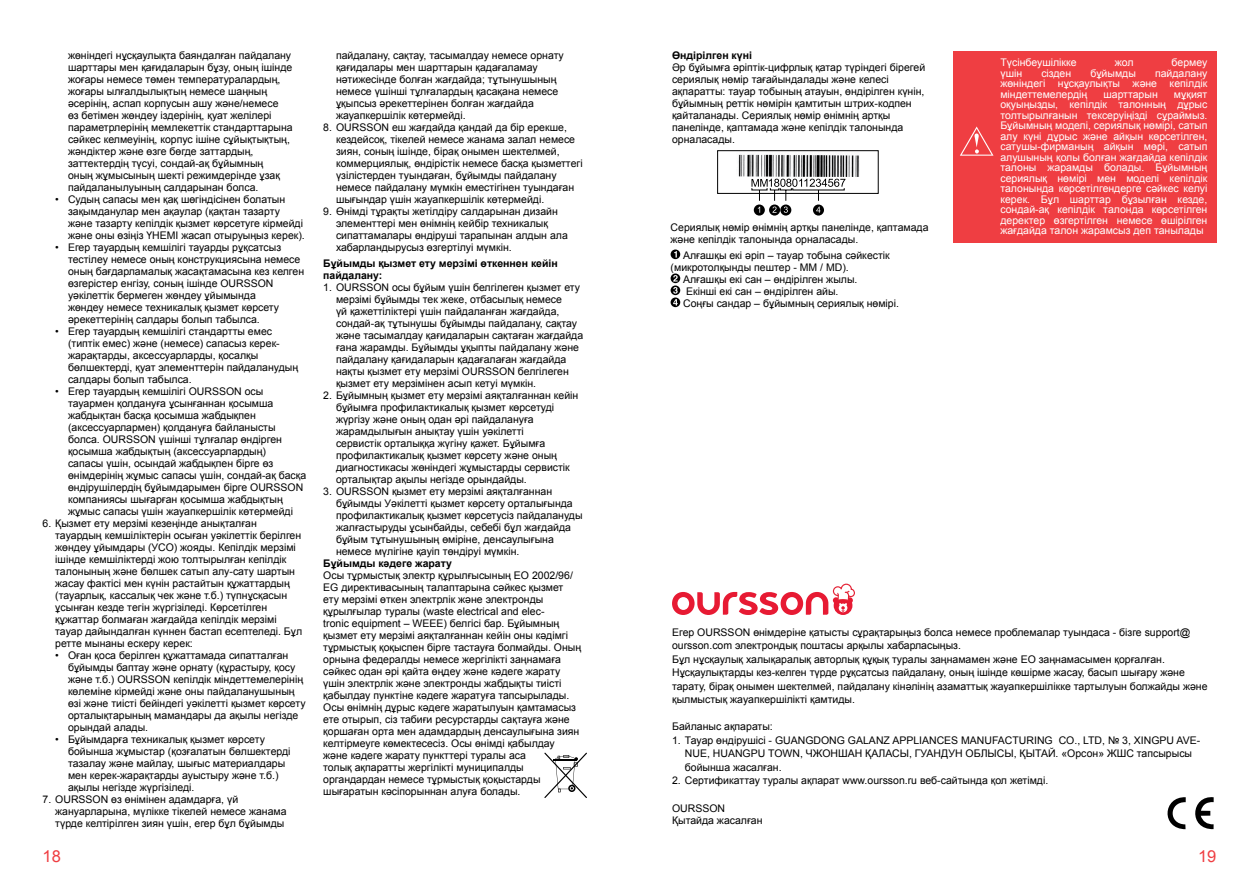
<style>
.page{position:relative;width:1259px;height:893px;background:#fff}
.page>*{position:absolute;margin:0;border:0;box-sizing:border-box;transform-origin:0 0}
.t1{font:16.5px "Arial";color:#ef3e42}
.t2{font:10.5px/12px "Arial";color:#000}
.t3{font:10.5px/10.5px "Arial";color:#fff;text-align:justify}
.t4{font:700 10.5px/12px "Arial";color:#000}
</style>
<div class="page">
<div style="left:717px;top:150px;width:161px;height:44px;border:1px solid #000"></div>
<img style="left:738px;top:154px;width:121px;height:23px">
<svg style="left:751px;top:179px;width:94px;height:22px"></svg>
<svg style="left:754px;top:205px;width:11px;height:11px"></svg>
<svg style="left:758px;top:207px;width:2px;height:6px"></svg>
<svg style="left:769px;top:205px;width:11px;height:11px"></svg>
<svg style="left:772px;top:207px;width:4px;height:6px"></svg>
<svg style="left:780px;top:205px;width:11px;height:11px"></svg>
<svg style="left:784px;top:207px;width:4px;height:6px"></svg>
<svg style="left:813px;top:205px;width:11px;height:11px"></svg>
<svg style="left:816px;top:207px;width:4px;height:6px"></svg>
<svg style="left:672px;top:584px;width:183px;height:31px"></svg>
<svg style="left:670px;top:249px;width:10px;height:10px"></svg>
<svg style="left:674px;top:251px;width:3px;height:7px"></svg>
<svg style="left:670px;top:273px;width:10px;height:10px"></svg>
<svg style="left:670px;top:285px;width:10px;height:10px"></svg>
<svg style="left:670px;top:297px;width:10px;height:10px"></svg>
<svg style="left:673px;top:275px;width:4px;height:30px"></svg>
<div style="left:952px;top:51px;width:264px;height:191px;background:#ef3e42"></div>
<svg style="left:960px;top:126px;width:33px;height:30px"></svg>
<svg style="left:1167px;top:797px;width:46px;height:33px"></svg>
<svg style="left:544px;top:753px;width:43px;height:45px"></svg>
<p class="t2" style="left:68px;top:49px;width:226px">жөніндегі нұсқаулықта баяндалған пайдалану шарттары мен қағидаларын бұзу, оның ішінде жоғары немесе төмен температуралардың, жоғары ылғалдылықтың немесе шаңның әсерінің, аспап корпусын ашу және/немесе<br>өз бетімен жөндеу іздерінің, қуат желілері параметрлерінің мемлекеттік стандарттарына сәйкес келмеуінің, корпус ішіне сұйықтықтың, жәндіктер және өзге бөгде заттардың, заттектердің түсуі, сондай-ақ бұйымның<br>оның жұмысының шекті режимдерінде ұзақ пайдаланылуының салдарынан болса.</p>
<p class="t2" style="left:68px;top:193px;width:238px;text-indent:-13px">• Судың сапасы мен қақ шөгіндісінен болатын зақымданулар мен ақаулар (қақтан тазарту және тазарту кепілдік қызмет көрсетуге кірмейді және оны өзіңіз ҮНЕМІ жасап отыруыңыз керек).</p>
<p class="t2" style="left:68px;top:241px;width:238px;text-indent:-13px">• Егер тауардың кемшілігі тауарды рұқсатсыз тестілеу немесе оның конструкциясына немесе оның бағдарламалық жасақтамасына кез келген өзгерістер енгізу, соның ішінде OURSSON уәкілеттік бермеген жөндеу ұйымында<br>жөндеу немесе техникалық қызмет көрсету әрекеттерінің салдары болып табылса.</p>
<p class="t2" style="left:68px;top:325px;width:232px;text-indent:-13px">• Егер тауардың кемшілігі стандартты емес (типтік емес) және (немесе) сапасыз керек&shy;жарақтарды, аксессуарларды, қосалқы бөлшектерді, қуат элементтерін пайдаланудың салдары болып табылса.</p>
<p class="t2" style="left:68px;top:385px;width:240px;text-indent:-13px">• Егер тауардың кемшілігі OURSSON осы тауармен қолдануға ұсынғаннан қосымша жабдықтан басқа қосымша жабдықпен (аксессуарлармен) қолдануға байланысты болса. OURSSON үшінші тұлғалар өндірген қосымша жабдықтың (аксессуарлардың)<br>сапасы үшін, осындай жабдықпен бірге өз өнімдерінің жұмыс сапасы үшін, сондай-ақ басқа өндірушілердің бұйымдарымен бірге OURSSON компаниясы шығарған қосымша жабдықтың жұмыс сапасы үшін жауапкершілік көтермейді</p>
<p class="t2" style="left:55px;top:517px;width:248px;text-indent:-13px">6. Қызмет ету мерзімі кезеңінде анықталған тауардың кемшіліктерін осыған уәкілеттік берілген жөндеу ұйымдары (УСО) жояды. Кепілдік мерзімі ішінде кемшіліктерді жою толтырылған кепілдік талонының және бөлшек сатып алу-сату шартын жасау фактісі мен күнін растайтын құжаттардың (тауарлық, кассалық чек және т.б.) түпнұсқасын ұсынған кезде тегін жүргізіледі. Көрсетілген құжаттар болмаған жағдайда кепілдік мерзімі тауар дайындалған күннен бастап есептеледі. Бұл ретте мынаны ескеру керек:</p>
<p class="t2" style="left:68px;top:649px;width:239px;text-indent:-13px">• Оған қоса берілген құжаттамада сипатталған бұйымды баптау және орнату (құрастыру, қосу және т.б.) OURSSON кепілдік міндеттемелерінің көлеміне кірмейді және оны пайдаланушының өзі және тиісті бейіндегі уәкілетті қызмет көрсету орталықтарының мамандары да ақылы негізде орындай алады.</p>
<p class="t2" style="left:68px;top:733px;width:224px;text-indent:-13px">• Бұйымдарға техникалық қызмет көрсету бойынша жұмыстар (қозғалатын бөлшектерді тазалау және майлау, шығыс материалдары мен керек-жарақтарды ауыстыру және т.б.) ақылы негізде жүргізіледі.</p>
<p class="t2" style="left:55px;top:793px;width:233px;text-indent:-13px">7. OURSSON өз өнімінен адамдарға, үй жануарларына, мүлікке тікелей немесе жанама түрде келтірілген зиян үшін, егер бұл бұйымды</p>
<p class="t2" style="left:336px;top:49px;width:229px">пайдалану, сақтау, тасымалдау немесе орнату қағидалары мен шарттарын қадағаламау нәтижесінде болған жағдайда; тұтынушының немесе үшінші тұлғалардың қасақана немесе ұқыпсыз әрекеттерінен болған жағдайда жауапкершілік көтермейді.</p>
<p class="t2" style="left:336px;top:121px;width:248px;text-indent:-13px">8. OURSSON еш жағдайда қандай да бір ерекше, кездейсоқ, тікелей немесе жанама залал немесе зиян, соның ішінде, бірақ онымен шектелмей, коммерциялық, өндірістік немесе басқа қызметтегі үзілістерден туындаған, бұйымды пайдалану немесе пайдалану мүмкін еместігінен туындаған шығындар үшін жауапкершілік көтермейді.</p>
<p class="t2" style="left:336px;top:205px;width:233px;text-indent:-13px">9. Өнімді тұрақты жетілдіру салдарынан дизайн элементтері мен өнімнің кейбір техникалық сипаттамалары өндіруші тарапынан алдын ала хабарландырусыз өзгертілуі мүмкін.</p>
<p class="t4" style="left:323px;top:258px;width:236px">Бұйымды қызмет ету мерзімі өткеннен кейін пайдалану:</p>
<p class="t2" style="left:336px;top:281px;width:249px;text-indent:-13px">1. OURSSON осы бұйым үшін белгілеген қызмет ету мерзімі бұйымды тек жеке, отбасылық немесе<br>үй қажеттіліктері үшін пайдаланған жағдайда, сондай-ақ тұтынушы бұйымды пайдалану, сақтау және тасымалдау қағидаларын сақтаған жағдайда ғана жарамды. Бұйымды ұқыпты пайдалану және пайдалану қағидаларын қадағалаған жағдайда нақты қызмет ету мерзімі OURSSON белгілеген қызмет ету мерзімінен асып кетуі мүмкін.</p>
<p class="t2" style="left:336px;top:389px;width:244px;text-indent:-13px">2. Бұйымның қызмет ету мерзімі аяқталғаннан кейін бұйымға профилактикалық қызмет көрсетуді жүргізу және оның одан әрі пайдалануға жарамдылығын анықтау үшін уәкілетті<br>сервистік орталыққа жүгіну қажет. Бұйымға профилактикалық қызмет көрсету және оның диагностикасы жөніндегі жұмыстарды сервистік орталықтар ақылы негізде орындайды.</p>
<p class="t2" style="left:336px;top:485px;width:248px;text-indent:-13px">3. OURSSON қызмет ету мерзімі аяқталғаннан бұйымды Уәкілетті қызмет көрсету орталығында профилактикалық қызмет көрсетусіз пайдалануды жалғастыруды ұсынбайды, себебі бұл жағдайда бұйым тұтынушының өміріне, денсаулығына немесе мүлігіне қауіп төндіруі мүмкін.</p>
<p class="t4" style="left:323px;top:558px;width:130px">Бұйымды кәдеге жарату</p>
<p class="t2" style="left:323px;top:569px;width:259px">Осы тұрмыстық электр құрылғысының ЕО 2002/96/ EG директивасының талаптарына сәйкес қызмет ету мерзімі өткен электрлік және электронды құрылғылар туралы (waste electrical and elec-<br>tronic equipment – WEEE) белгісі бар. Бұйымның қызмет ету мерзімі аяқталғаннан кейін оны кәдімгі тұрмыстық қоқыспен бірге тастауға болмайды. Оның орнына федералды немесе жергілікті заңнамаға сәйкес одан әрі қайта өңдеу және кәдеге жарату үшін электрлік және электронды жабдықты тиісті қабылдау пунктіне кәдеге жаратуға тапсырылады.<br>Осы өнімнің дұрыс кәдеге жаратылуын қамтамасыз ете отырып, сіз табиғи ресурстарды сақтауға және қоршаған орта мен адамдардың денсаулығына зиян келтірмеуге көмектесесіз. Осы өнімді қабылдау және кәдеге жарату пункттері туралы аса<br>толық ақпаратты жергілікті муниципалды органдардан немесе тұрмыстық қоқыстарды шығаратын кәсіпорыннан алуға болады.</p>
<p class="t4" style="left:672px;top:49px;width:81px">Өндірілген күні</p>
<p class="t2" style="left:672px;top:61px;width:255px">Әр бұйымға әріптік-цифрлық қатар түріндегі бірегей сериялық нөмір тағайындалады және келесі ақпаратты: тауар тобының атауын, өндірілген күнін, бұйымның реттік нөмірін қамтитын штрих-кодпен қайталанады. Сериялық нөмір өнімнің артқы панелінде, қаптамада және кепілдік талонында орналасады.</p>
<p class="t2" style="left:670px;top:221px;width:259px">Сериялық нөмір өнімнің артқы панелінде, қаптамада және кепілдік талонында орналасады.</p>
<p class="t2" style="left:683px;top:250px;width:208px">Алғашқы екі әріп – тауар тобына сәйкестік</p>
<p class="t2" style="left:670px;top:262px;width:180px">(микротолқынды пештер - MM / MD).</p>
<p class="t2" style="left:683px;top:274px;width:176px">Алғашқы екі сан – өндірілген жылы.</p>
<p class="t2" style="left:686px;top:286px;width:154px">Екінші екі сан – өндірілген айы.</p>
<p class="t2" style="left:683px;top:298px;width:217px">Соңғы сандар – бұйымның сериялық нөмірі.</p>
<p class="t3" style="left:1000px;top:58px;width:78px">Түсінбеушілікке</p>
<p class="t3" style="left:1114px;top:58px;width:20px">жол</p>
<p class="t3" style="left:1171px;top:58px;width:37px">бермеу</p>
<p class="t3" style="left:1000px;top:68px;width:23px">үшін</p>
<p class="t3" style="left:1041px;top:68px;width:31px">сізден</p>
<p class="t3" style="left:1090px;top:68px;width:47px">бұйымды</p>
<p class="t3" style="left:1000px;top:68px;width:208px;text-indent:155px">пайдалану жөніндегі нұсқаулықты және кепілдік міндеттемелердің</p>
<p class="t3" style="left:1103px;top:89px;width:56px">шарттарын</p>
<p class="t3" style="left:1000px;top:89px;width:208px;text-indent:173px">мұқият оқуыңызды, кепілдік талонның дұрыс толтырылғанын тексеруіңізді сұраймыз.<br>Бұйымның моделі, сериялық нөмірі, сатып алу күні дұрыс және айқын көрсетілген, сатушы-фирманың айқын мөрі, сатып алушының қолы болған жағдайда кепілдік талоны жарамды болады. Бұйымның сериялық нөмірі мен моделі кепілдік талонында көрсетілгендерге сәйкес келуі керек. Бұл шарттар бұзылған кезде, сондай-ақ кепілдік талонда көрсетілген деректер өзгертілген немесе өшірілген жағдайда талон жарамсыз деп танылады</p>
<p class="t2" style="left:672px;top:626px;width:537px;line-height:13.5px">Егер OURSSON өнімдеріне қатысты сұрақтарыңыз болса немесе проблемалар туындаса - бізге support@ oursson.com электрондық поштасы арқылы хабарласыңыз.<br>Бұл нұсқаулық халықаралық авторлық құқық туралы заңнамамен және ЕО заңнамасымен қорғалған.<br>Нұсқаулықтарды кез-келген түрде рұқсатсыз пайдалану, оның ішінде көшірме жасау, басып шығару және тарату, бірақ онымен шектелмей, пайдалану кінәлінің азаматтық жауапкершілікке тартылуын болжайды және қылмыстық жауапкершілікті қамтиды.</p>
<p class="t2" style="left:672px;top:721px;width:102px">Байланыс ақпараты:</p>
<p class="t2" style="left:685px;top:734px;width:517px;line-height:13.5px;text-indent:-13px">1. Тауар өндірушісі - GUANGDONG GALANZ APPLIANCES MANUFACTURING CO., LTD, № 3, XINGPU AVE-<br>NUE, HUANGPU TOWN, ЧЖОНШАН ҚАЛАСЫ, ГУАНДУН ОБЛЫСЫ, ҚЫТАЙ. «Орсон» ЖШС тапсырысы бойынша жасалған.</p>
<p class="t2" style="left:672px;top:775px;width:378px">2. Сертификаттау туралы ақпарат www.oursson.ru веб-сайтында қол жетімді.</p>
<p class="t2" style="left:672px;top:802px;width:92px">OURSSON<br>Қытайда жасалған</p>
<h1 class="t1" style="left:43px;top:846px;width:20px">18</h1>
<h1 class="t1" style="left:1198px;top:846px;width:20px">19</h1>
</div>
